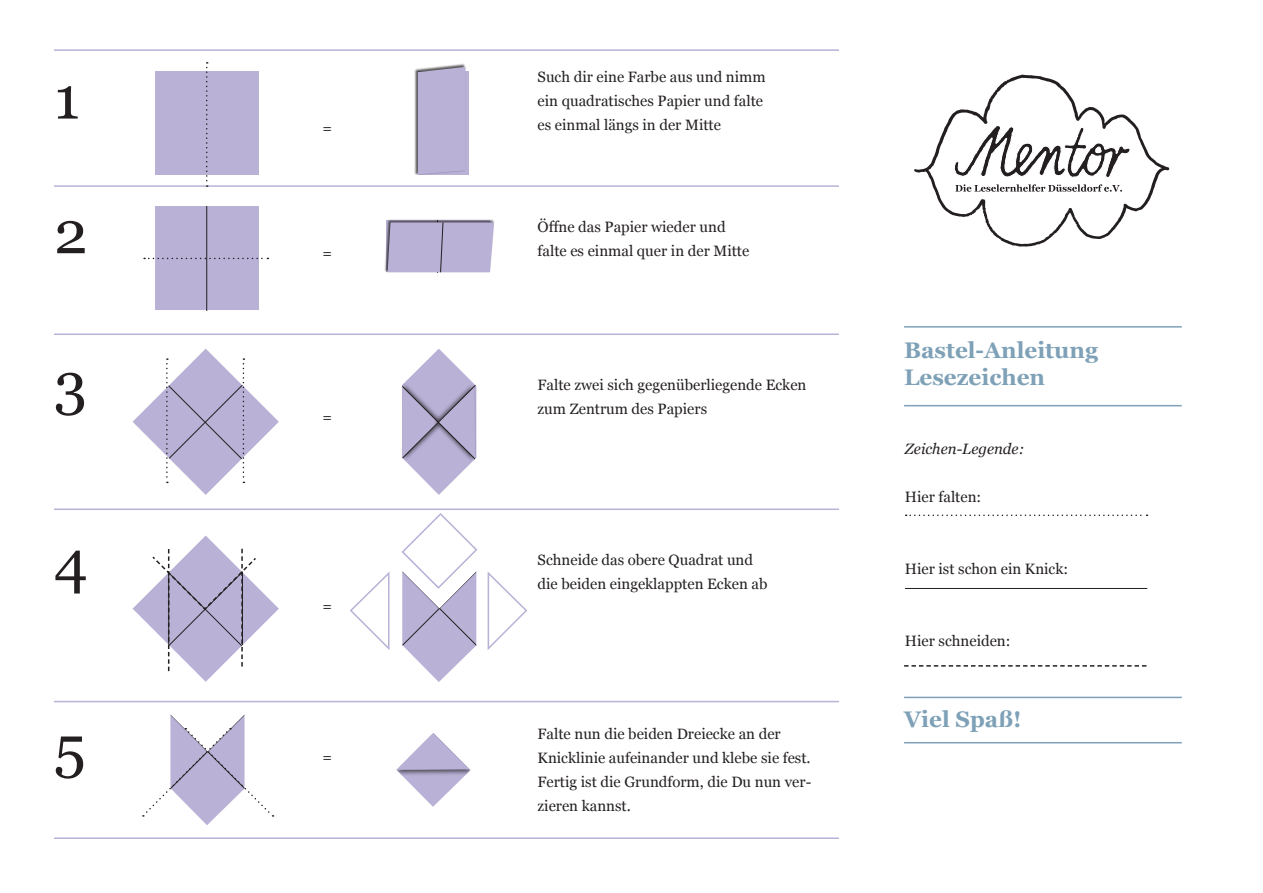
<style>
.page{position:relative;width:1263px;height:893px;background:#fff}
.page>*{position:absolute;margin:0;border:0;box-sizing:border-box;transform-origin:0 0}
.t1{font:60px "Georgia";color:#231f20}
.t2{font:700 22.5px/27px "Georgia";color:#7ea1b7}
.t3{font:15px/24px "Georgia";color:#231f20}
.t4{font:italic 15px "Georgia";color:#231f20}
</style>
<div class="page">
<hr style="left:54px;top:333px;width:785px;height:2px;background:#b9b1d6">
<hr style="left:54px;top:508px;width:785px;height:2px;background:#b9b1d6">
<hr style="left:54px;top:701px;width:785px;height:1px;background:#b9b1d6">
<hr style="left:54px;top:837px;width:785px;height:2px;background:#b9b1d6">
<div style="left:156px;top:71px;width:103px;height:103px;background:#b9b1d6"></div>
<div style="left:156px;top:207px;width:103px;height:103px;background:#b9b1d6"></div>
<hr style="left:206px;top:207px;width:1px;height:103px;background:#231f20">
<svg style="left:487px;top:571px;width:41px;height:79px"></svg>
<svg style="left:350px;top:571px;width:40px;height:79px"></svg>
<svg style="left:133px;top:349px;width:146px;height:146px"></svg>
<svg style="left:914px;top:75px;width:255px;height:172px"></svg>
<hr style="left:54px;top:49px;width:785px;height:2px;background:#b9b1d6">
<hr style="left:54px;top:185px;width:785px;height:2px;background:#b9b1d6">
<svg style="left:206px;top:62px;width:2px;height:125px"></svg>
<svg style="left:402px;top:349px;width:74px;height:146px"></svg>
<svg style="left:401px;top:513px;width:77px;height:169px"></svg>
<svg style="left:396px;top:733px;width:74px;height:74px"></svg>
<div style="left:418px;top:71px;width:51px;height:103px;background:#b9b1d6"></div>
<div style="left:414px;top:64px;width:51px;height:111px;background:#231f20;opacity:.75"></div>
<svg style="left:418px;top:67px;width:47px;height:107px"></svg>
<div style="left:384px;top:219px;width:110px;height:54px;background:#231f20;opacity:.75"></div>
<svg style="left:388px;top:222px;width:106px;height:50px;background:#b6afd2"></svg>
<svg style="left:144px;top:258px;width:124px;height:1px"></svg>
<svg style="left:133px;top:535px;width:146px;height:147px"></svg>
<svg style="left:142px;top:715px;width:132px;height:110px"></svg>
<hr style="left:904px;top:326px;width:278px;height:2px;background:#7ea1b7">
<svg style="left:906px;top:515px;width:241px;height:1px"></svg>
<svg style="left:904px;top:665px;width:242px;height:2px"></svg>
<hr style="left:905px;top:588px;width:242px;height:1px;background:#231f20">
<hr style="left:904px;top:405px;width:278px;height:1px;background:#7ea1b7">
<hr style="left:904px;top:697px;width:278px;height:1px;background:#7ea1b7">
<hr style="left:904px;top:742px;width:278px;height:1px;background:#7ea1b7">
<h1 class="t1" style="left:54px;top:54px;width:27px">1</h1>
<h1 class="t1" style="left:54px;top:189px;width:35px">2</h1>
<h1 class="t1" style="left:54px;top:341px;width:35px">3</h1>
<h1 class="t1" style="left:54px;top:518px;width:35px">4</h1>
<h1 class="t1" style="left:54px;top:703px;width:33px">5</h1>
<p class="t3" style="left:323px;top:115px;width:11px">=</p>
<p class="t3" style="left:323px;top:240px;width:11px">=</p>
<p class="t3" style="left:323px;top:405px;width:11px">=</p>
<p class="t3" style="left:323px;top:594px;width:11px">=</p>
<p class="t3" style="left:323px;top:744px;width:11px">=</p>
<p class="t3" style="left:538px;top:65px;width:229px">Such dir eine Farbe aus und nimm ein quadratisches Papier und falte</p>
<p class="t3" style="left:538px;top:113px;width:185px">es einmal längs in der Mitte</p>
<p class="t3" style="left:538px;top:214px;width:213px">Öffne das Papier wieder und falte es einmal quer in der Mitte</p>
<p class="t3" style="left:538px;top:372px;width:270px">Falte zwei sich gegenüberliegende Ecken zum Zentrum des Papiers</p>
<p class="t3" style="left:538px;top:547px;width:231px">Schneide das obere Quadrat und die beiden eingeklappten Ecken ab</p>
<p class="t3" style="left:538px;top:721px;width:275px">Falte nun die beiden Dreiecke an der Knicklinie aufeinander und klebe sie fest.<br>Fertig ist die Grundform, die Du nun ver&shy;zieren kannst.</p>
<h2 class="t2" style="left:904px;top:336px;width:195px">Bastel-Anleitung<br>Lesezeichen</h2>
<p class="t4" style="left:905px;top:438px;width:121px">Zeichen-Legende:</p>
<p class="t3" style="left:905px;top:484px;width:78px">Hier falten:</p>
<p class="t3" style="left:905px;top:556px;width:165px">Hier ist schon ein Knick:</p>
<p class="t3" style="left:905px;top:628px;width:107px">Hier schneiden:</p>
<h2 class="t2" style="left:904px;top:705px;width:119px">Viel Spaß!</h2>
</div>
